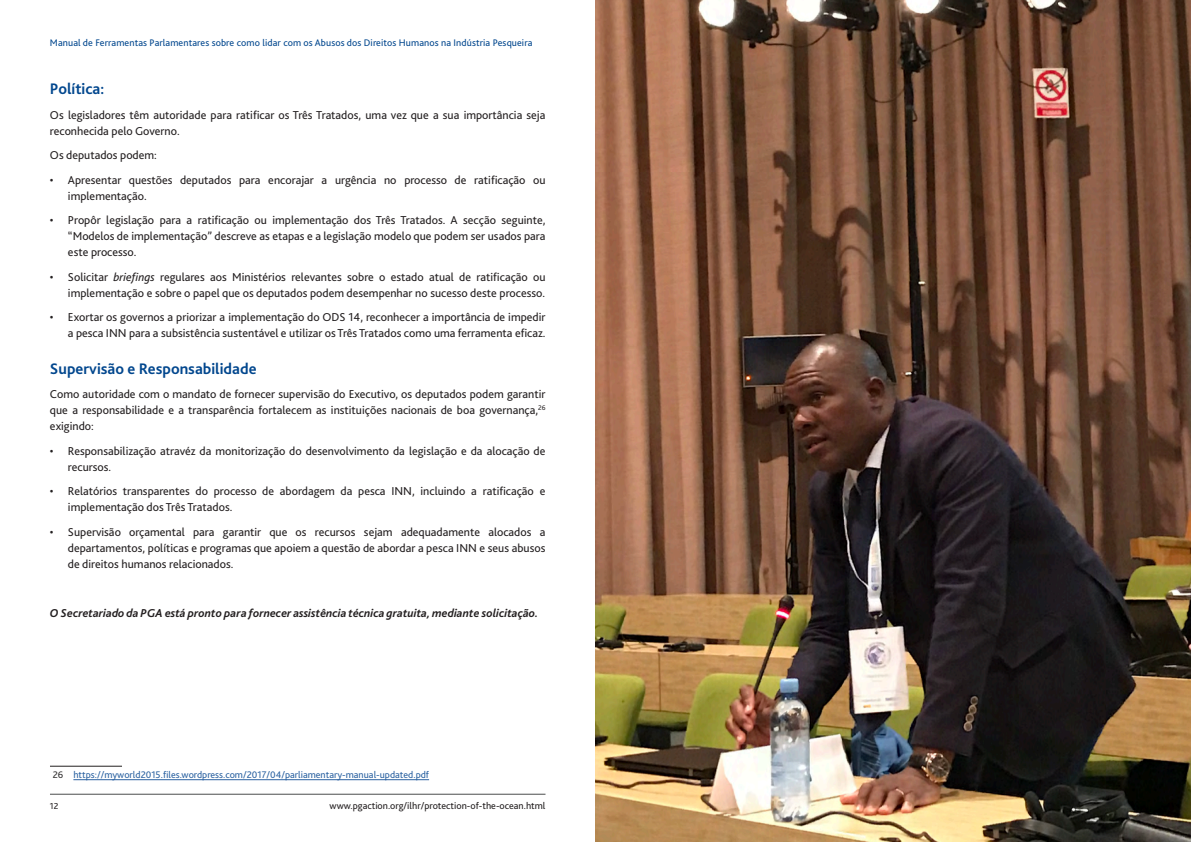
<style>
.page{position:relative;width:1191px;height:842px;background:#fff}
.page>*{position:absolute;margin:0;border:0;box-sizing:border-box;transform-origin:0 0}
.Sub-heading{font:700 16px "Bliss 2";color:#02478e}
.t1{font:12px/16px "Bliss 2";color:#231f20}
.t2{font:italic 700 12px "Bliss 2";color:#231f20}
.t3{font:10px "Bliss 2";letter-spacing:.01em;color:#02478e}
.Footnotes{font:10px "Bliss 2";color:#2b62a1}
.t4{font:10px "Bliss 2";color:#231f20}
.t5{font:9px "Bliss 2";color:#231f20}
.s1{font-style:italic}
.s2{color:#312f30}
</style>
<div class="page">
<hr style="left:50px;top:794px;width:495px;height:1px;background:#4b4c4d">
<hr style="left:50px;top:766px;width:72px;height:1px;background:#231f20">
<hr style="left:73px;top:779px;width:356px;height:1px;background:#2b62a1">
<img style="left:595px;top:0;width:596px;height:842px">
<p class="t3" style="left:50px;top:36px;width:484px">Manual de Ferramentas Parlamentares sobre como lidar com os Abusos dos Direitos Humanos na Indústria Pesqueira</p>
<p class="Sub-heading" style="left:50px;top:79px;width:56px">Política:</p>
<p class="t1" style="left:50px;top:107px;width:497px">Os legisladores têm autoridade para ratificar os Três Tratados, uma vez que a sua importância seja reconhecida pelo Governo.</p>
<p class="t1" style="left:50px;top:147px;width:108px">Os deputados podem:</p>
<p class="t1" style="left:68px;top:172px;width:479px;text-indent:-18px">• Apresentar questões deputados para encorajar a urgência no processo de ratificação ou implementação.</p>
<p class="t1" style="left:68px;top:212px;width:479px;text-align:justify;text-indent:-18px">• Propôr legislação para a ratificação ou implementação dos Três Tratados. A secção seguinte, “Modelos de implementação” descreve as etapas e a legislação modelo que podem ser usados para este processo.</p>
<p class="t1" style="left:50px;top:269px;width:497px;text-align:right">• Solicitar <span class="s1">briefings</span> regulares aos Ministérios relevantes sobre o estado atual de ratificação ou implementação e sobre o papel que os deputados podem desempenhar no sucesso deste processo.</p>
<p class="t1" style="left:50px;top:309px;width:497px;text-align:right">• Exortar os governos a priorizar a implementação do ODS 14, reconhecer a importância de impedir a pesca INN para a subsistência sustentável e utilizar os Três Tratados como uma ferramenta eficaz.</p>
<p class="Sub-heading" style="left:50px;top:358px;width:208px">Supervisão e Responsabilidade</p>
<p class="t1" style="left:50px;top:386px;width:497px;text-align:justify">Como autoridade com o mandato de fornecer supervisão do Executivo, os deputados podem garantir que a responsabilidade e a transparência fortalecem as instituições nacionais de boa governança,<sup>26 </sup>exigindo:</p>
<p class="t1" style="left:68px;top:443px;width:479px;text-indent:-18px">• Responsabilização atravéz da monitorização do desenvolvimento da legislação e da alocação de recursos.</p>
<p class="t1" style="left:68px;top:483px;width:479px;text-indent:-18px">• Relatórios transparentes do processo de abordagem da pesca INN, incluindo a ratificação e implementação dos Três Tratados.</p>
<p class="t1" style="left:68px;top:524px;width:479px;text-align:justify;text-indent:-18px">• Supervisão orçamental para garantir que os recursos sejam adequadamente alocados a departamentos, políticas e programas que apoiem a questão de abordar a pesca INN e seus abusos de direitos humanos relacionados.</p>
<p class="t2" style="left:50px;top:605px;width:490px">O Secretariado da PGA está pronto para fornecer assistência técnica gratuita, mediante solicitação.</p>
<p class="Footnotes" style="left:53px;top:769px;width:378px"><span class="s2">26</span> https://myworld2015.files.wordpress.com/2017/04/parliamentary-manual-updated.pdf</p>
<p class="t5" style="left:50px;top:800px;width:10px">12</p>
<p class="t4" style="left:329px;top:800px;width:217px">www.pgaction.org/ilhr/protection-of-the-ocean.html</p>
</div>
